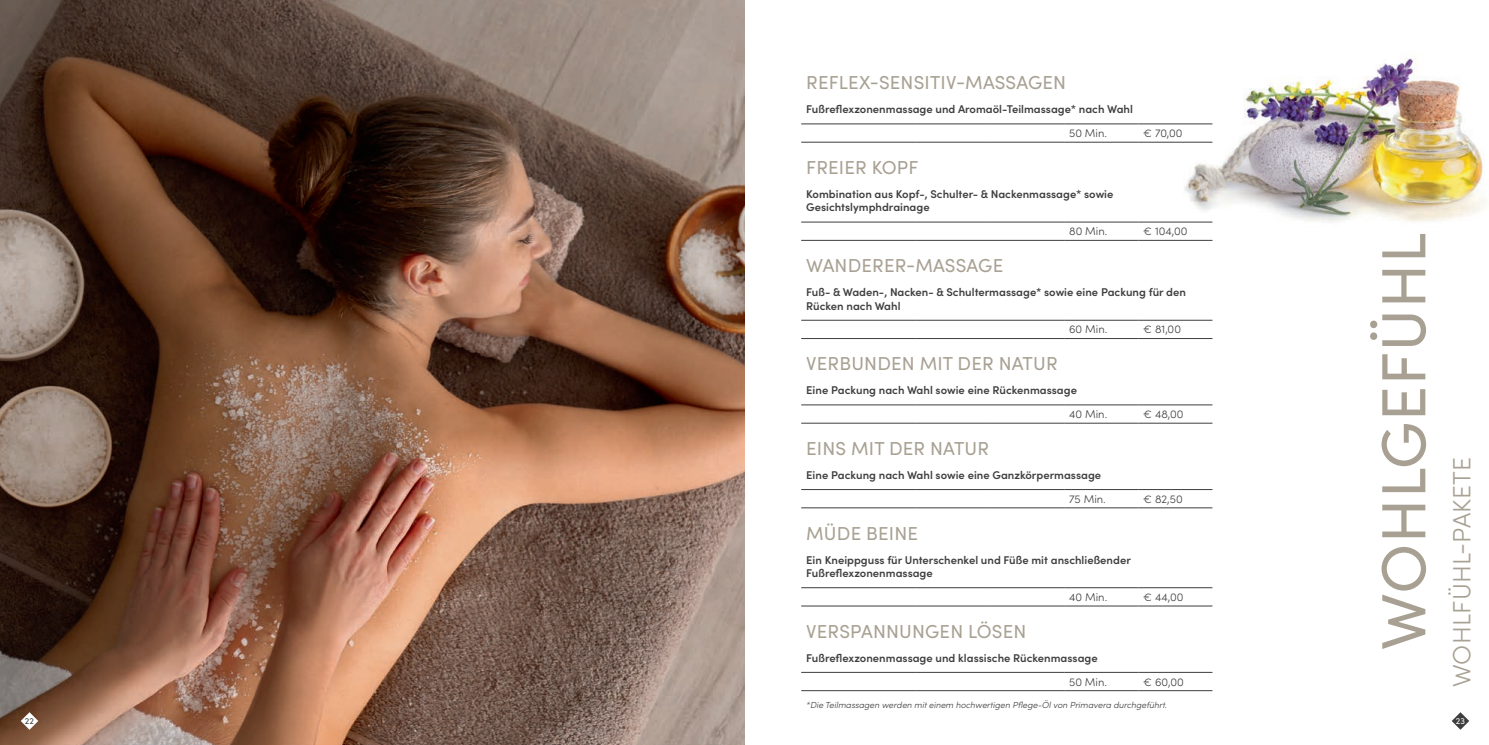
<style>
.page{position:relative;width:1489px;height:745px;background:#fff}
.page>*{position:absolute;margin:0;border:0;box-sizing:border-box;transform-origin:0 0}
.t1{font:62.5px "Sofia Pro";letter-spacing:.01em;color:#a8a193}
.t2{font:300 25px "Sofia Pro";letter-spacing:.01em;color:#a8a193}
.t3{font:18.75px "Sofia Pro";letter-spacing:.01em;color:#a8a193}
.t4{font:600 11.25px/13.5px "Sofia Pro";color:#3e3e3f}
.t5{font:300 11.25px "Sofia Pro";color:#3e3e3f}
.t6{font:italic 300 8.75px "Sofia Pro";color:#3e3e3f}
.t7{font:8.75px "Sofia Pro";color:#3e3e3f}
.t8{font:8.75px "Sofia Pro";color:#fff}
</style>
<div class="page">
<img style="left:0;top:0;width:744px;height:744px">
<img style="left:1123px;top:58px;width:362px;height:183px">
<hr style="left:801px;top:142px;width:114px;height:1px;background:#3e3e3f">
<hr style="left:915px;top:142px;width:74px;height:1px;background:#3e3e3f">
<hr style="left:989px;top:142px;width:75px;height:1px;background:#3e3e3f">
<hr style="left:1064px;top:142px;width:74px;height:1px;background:#3e3e3f">
<hr style="left:1138px;top:142px;width:74px;height:1px;background:#3e3e3f">
<hr style="left:801px;top:124px;width:114px;height:1px;background:#3e3e3f">
<hr style="left:915px;top:124px;width:74px;height:1px;background:#3e3e3f">
<hr style="left:989px;top:124px;width:75px;height:1px;background:#3e3e3f">
<hr style="left:1064px;top:124px;width:74px;height:1px;background:#3e3e3f">
<hr style="left:1138px;top:124px;width:74px;height:1px;background:#3e3e3f">
<hr style="left:801px;top:240px;width:114px;height:1px;background:#3e3e3f">
<hr style="left:915px;top:240px;width:74px;height:1px;background:#3e3e3f">
<hr style="left:989px;top:240px;width:75px;height:1px;background:#3e3e3f">
<hr style="left:1064px;top:240px;width:74px;height:1px;background:#3e3e3f">
<hr style="left:1138px;top:240px;width:74px;height:1px;background:#3e3e3f">
<hr style="left:801px;top:222px;width:114px;height:1px;background:#3e3e3f">
<hr style="left:915px;top:222px;width:74px;height:1px;background:#3e3e3f">
<hr style="left:989px;top:222px;width:75px;height:1px;background:#3e3e3f">
<hr style="left:1064px;top:222px;width:74px;height:1px;background:#3e3e3f">
<hr style="left:1138px;top:222px;width:74px;height:1px;background:#3e3e3f">
<hr style="left:801px;top:338px;width:114px;height:1px;background:#3e3e3f">
<hr style="left:915px;top:338px;width:74px;height:1px;background:#3e3e3f">
<hr style="left:989px;top:338px;width:75px;height:1px;background:#3e3e3f">
<hr style="left:1064px;top:338px;width:74px;height:1px;background:#3e3e3f">
<hr style="left:1138px;top:338px;width:74px;height:1px;background:#3e3e3f">
<hr style="left:801px;top:320px;width:114px;height:1px;background:#3e3e3f">
<hr style="left:915px;top:320px;width:74px;height:1px;background:#3e3e3f">
<hr style="left:989px;top:320px;width:75px;height:1px;background:#3e3e3f">
<hr style="left:1064px;top:320px;width:74px;height:1px;background:#3e3e3f">
<hr style="left:1138px;top:320px;width:74px;height:1px;background:#3e3e3f">
<hr style="left:801px;top:422px;width:114px;height:1px;background:#3e3e3f">
<hr style="left:915px;top:422px;width:74px;height:1px;background:#3e3e3f">
<hr style="left:989px;top:422px;width:75px;height:1px;background:#3e3e3f">
<hr style="left:1064px;top:422px;width:74px;height:1px;background:#3e3e3f">
<hr style="left:1138px;top:422px;width:74px;height:1px;background:#3e3e3f">
<hr style="left:801px;top:404px;width:114px;height:1px;background:#3e3e3f">
<hr style="left:915px;top:404px;width:74px;height:1px;background:#3e3e3f">
<hr style="left:989px;top:404px;width:75px;height:1px;background:#3e3e3f">
<hr style="left:1064px;top:404px;width:74px;height:1px;background:#3e3e3f">
<hr style="left:1138px;top:404px;width:74px;height:1px;background:#3e3e3f">
<hr style="left:801px;top:507px;width:114px;height:1px;background:#3e3e3f">
<hr style="left:915px;top:507px;width:74px;height:1px;background:#3e3e3f">
<hr style="left:989px;top:507px;width:75px;height:1px;background:#3e3e3f">
<hr style="left:1064px;top:507px;width:74px;height:1px;background:#3e3e3f">
<hr style="left:1138px;top:507px;width:74px;height:1px;background:#3e3e3f">
<hr style="left:801px;top:489px;width:114px;height:1px;background:#3e3e3f">
<hr style="left:915px;top:489px;width:74px;height:1px;background:#3e3e3f">
<hr style="left:989px;top:489px;width:75px;height:1px;background:#3e3e3f">
<hr style="left:1064px;top:489px;width:74px;height:1px;background:#3e3e3f">
<hr style="left:1138px;top:489px;width:74px;height:1px;background:#3e3e3f">
<hr style="left:801px;top:605px;width:114px;height:1px;background:#3e3e3f">
<hr style="left:915px;top:605px;width:74px;height:1px;background:#3e3e3f">
<hr style="left:989px;top:605px;width:75px;height:1px;background:#3e3e3f">
<hr style="left:1064px;top:605px;width:74px;height:1px;background:#3e3e3f">
<hr style="left:1138px;top:605px;width:74px;height:1px;background:#3e3e3f">
<hr style="left:801px;top:587px;width:114px;height:1px;background:#3e3e3f">
<hr style="left:915px;top:587px;width:74px;height:1px;background:#3e3e3f">
<hr style="left:989px;top:587px;width:75px;height:1px;background:#3e3e3f">
<hr style="left:1064px;top:587px;width:74px;height:1px;background:#3e3e3f">
<hr style="left:1138px;top:587px;width:74px;height:1px;background:#3e3e3f">
<hr style="left:801px;top:690px;width:114px;height:1px;background:#3e3e3f">
<hr style="left:915px;top:690px;width:74px;height:1px;background:#3e3e3f">
<hr style="left:989px;top:690px;width:75px;height:1px;background:#3e3e3f">
<hr style="left:1064px;top:690px;width:74px;height:1px;background:#3e3e3f">
<hr style="left:1138px;top:690px;width:74px;height:1px;background:#3e3e3f">
<hr style="left:801px;top:671px;width:114px;height:1px;background:#3e3e3f">
<hr style="left:915px;top:671px;width:74px;height:1px;background:#3e3e3f">
<hr style="left:989px;top:671px;width:75px;height:1px;background:#3e3e3f">
<hr style="left:1064px;top:671px;width:74px;height:1px;background:#3e3e3f">
<hr style="left:1138px;top:671px;width:74px;height:1px;background:#3e3e3f">
<svg style="left:1452px;top:712px;width:16px;height:17px"></svg>
<svg style="left:21px;top:711px;width:17px;height:18px"></svg>
<h3 class="t3" style="left:806px;top:69px;width:261px">REFLEX-SENSITIV-MASSAGEN</h3>
<p class="t4" style="left:806px;top:102px;width:328px">Fußreflexzonenmassage und Aromaöl-Teilmassage* nach Wahl</p>
<p class="t5" style="left:1069px;top:125px;width:39px">50 Min.</p>
<p class="t5" style="left:1143px;top:125px;width:41px">€ 70,00</p>
<h3 class="t3" style="left:806px;top:154px;width:114px">FREIER KOPF</h3>
<p class="t4" style="left:806px;top:186px;width:309px">Kombination aus Kopf-, Schulter- &amp; Nackenmassage* sowie<br>Gesichtslymphdrainage</p>
<p class="t5" style="left:1069px;top:223px;width:40px">80 Min.</p>
<p class="t5" style="left:1143px;top:223px;width:46px">€ 104,00</p>
<h3 class="t3" style="left:806px;top:252px;width:198px">WANDERER-MASSAGE</h3>
<p class="t4" style="left:806px;top:284px;width:381px">Fuß- &amp; Waden-, Nacken- &amp; Schultermassage* sowie eine Packung für den<br>Rücken nach Wahl</p>
<p class="t5" style="left:1069px;top:321px;width:40px">60 Min.</p>
<p class="t5" style="left:1143px;top:321px;width:39px">€ 81,00</p>
<h3 class="t3" style="left:806px;top:350px;width:253px">VERBUNDEN MIT DER NATUR</h3>
<p class="t4" style="left:806px;top:382px;width:272px">Eine Packung nach Wahl sowie eine Rückenmassage</p>
<p class="t5" style="left:1069px;top:405px;width:40px">40 Min.</p>
<p class="t5" style="left:1143px;top:405px;width:42px">€ 48,00</p>
<h3 class="t3" style="left:806px;top:434px;width:184px">EINS MIT DER NATUR</h3>
<p class="t4" style="left:806px;top:467px;width:296px">Eine Packung nach Wahl sowie eine Ganzkörpermassage</p>
<p class="t5" style="left:1069px;top:490px;width:38px">75 Min.</p>
<p class="t5" style="left:1143px;top:490px;width:41px">€ 82,50</p>
<h3 class="t3" style="left:806px;top:519px;width:113px">MÜDE BEINE</h3>
<p class="t4" style="left:806px;top:551px;width:326px">Ein Kneippguss für Unterschenkel und Füße mit anschließender<br>Fußreflexzonenmassage</p>
<p class="t5" style="left:1069px;top:588px;width:40px">40 Min.</p>
<p class="t5" style="left:1143px;top:588px;width:42px">€ 44,00</p>
<h3 class="t3" style="left:806px;top:617px;width:222px">VERSPANNUNGEN LÖSEN</h3>
<p class="t4" style="left:806px;top:649px;width:293px">Fußreflexzonenmassage und klassische Rückenmassage</p>
<p class="t5" style="left:1069px;top:673px;width:39px">50 Min.</p>
<p class="t5" style="left:1143px;top:673px;width:42px">€ 60,00</p>
<p class="t6" style="left:806px;top:697px;width:362px">*Die Teilmassagen werden mit einem hochwertigen Pflege-Öl von Primavera durchgeführt.</p>
<h1 class="t1" style="left:1357px;top:649px;width:418px;rotate:-90deg">WOHLGEFÜHL</h1>
<h2 class="t2" style="left:1443px;top:687px;width:232px;rotate:-90deg">WOHLFÜHL-PAKETE</h2>
<p class="t7" style="left:25px;top:714px;width:11px">22</p>
<p class="t8" style="left:1455px;top:714px;width:11px">23</p>
</div>
